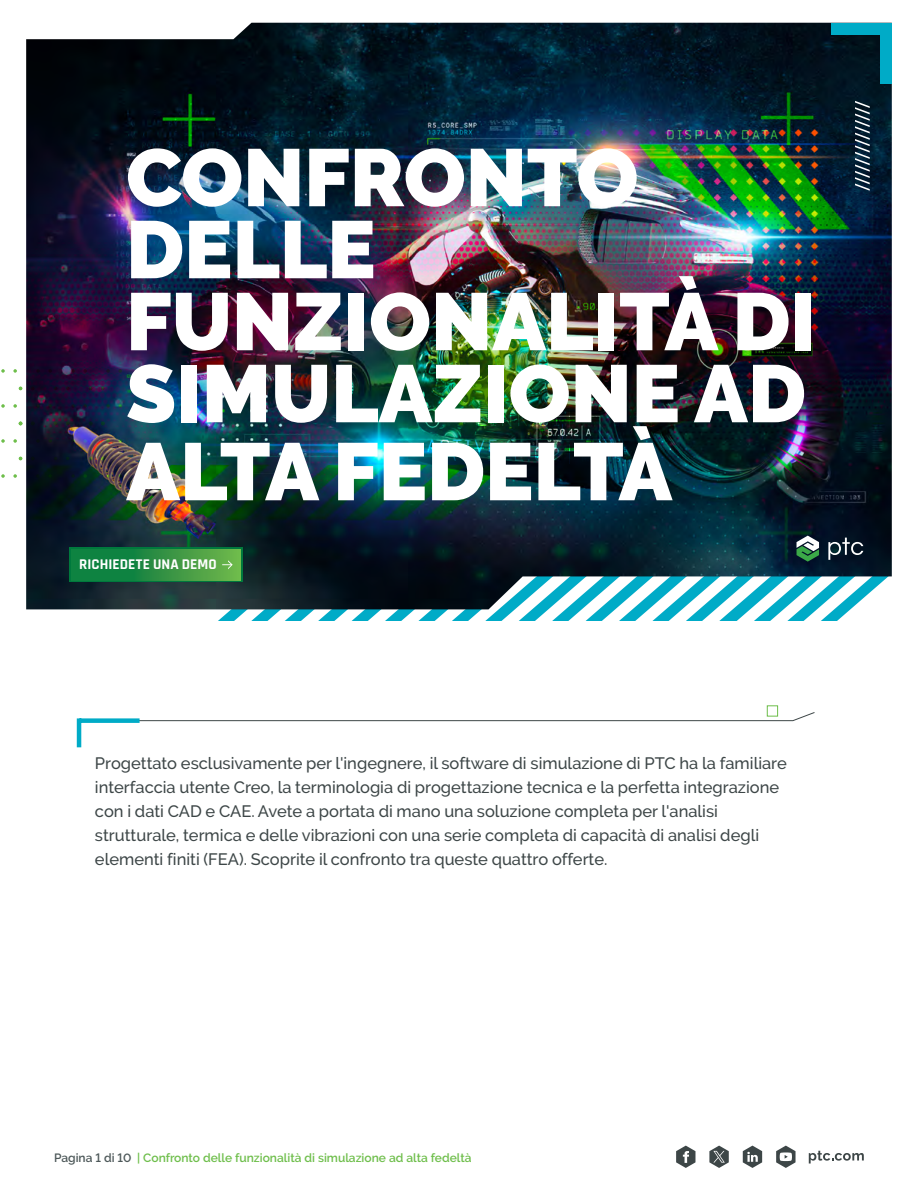
<style>
.page{position:relative;width:918px;height:1188px;background:#fff}
.page>*{position:absolute;margin:0;border:0;box-sizing:border-box;transform-origin:0 0}
.t1{font:900 81px/73.5px "PTC Raleway";color:#fff}
.t2{font:500 16.5px/24px "PTC Raleway";color:#3d4647}
.t3{font:700 15px "Rajdhani";letter-spacing:.005em;color:#fff}
.t4{font:600 12px "PTC Raleway";color:#6ebe4b}
.s1{color:#4d5859}
</style>
<div class="page">
<svg style="left:676px;top:1146px;width:19px;height:22px"></svg>
<svg style="left:743px;top:1146px;width:19px;height:22px"></svg>
<svg style="left:776px;top:1146px;width:20px;height:22px"></svg>
<svg style="left:809px;top:1151px;width:55px;height:13px"></svg>
<svg style="left:709px;top:1146px;width:20px;height:22px"></svg>
<img style="left:26px;top:23px;width:866px;height:586px">
<svg style="left:106px;top:474px;width:4px;height:4px"></svg>
<svg style="left:106px;top:439px;width:4px;height:4px"></svg>
<svg style="left:106px;top:404px;width:4px;height:4px"></svg>
<svg style="left:106px;top:369px;width:4px;height:4px"></svg>
<svg style="left:36px;top:474px;width:4px;height:4px"></svg>
<svg style="left:71px;top:474px;width:4px;height:4px"></svg>
<svg style="left:36px;top:439px;width:4px;height:4px"></svg>
<svg style="left:71px;top:439px;width:4px;height:4px"></svg>
<svg style="left:36px;top:404px;width:4px;height:4px"></svg>
<svg style="left:71px;top:404px;width:4px;height:4px"></svg>
<svg style="left:36px;top:369px;width:4px;height:4px"></svg>
<svg style="left:71px;top:369px;width:4px;height:4px"></svg>
<svg style="left:1px;top:474px;width:4px;height:4px"></svg>
<svg style="left:1px;top:439px;width:4px;height:4px"></svg>
<svg style="left:1px;top:404px;width:4px;height:4px"></svg>
<svg style="left:1px;top:369px;width:4px;height:4px"></svg>
<svg style="left:119px;top:474px;width:3px;height:4px"></svg>
<svg style="left:119px;top:439px;width:3px;height:4px"></svg>
<svg style="left:119px;top:404px;width:3px;height:4px"></svg>
<svg style="left:119px;top:369px;width:3px;height:4px"></svg>
<svg style="left:101px;top:457px;width:4px;height:3px"></svg>
<svg style="left:48px;top:474px;width:4px;height:4px"></svg>
<svg style="left:83px;top:474px;width:4px;height:4px"></svg>
<svg style="left:48px;top:439px;width:4px;height:4px"></svg>
<svg style="left:83px;top:439px;width:4px;height:4px"></svg>
<svg style="left:101px;top:422px;width:4px;height:3px"></svg>
<svg style="left:101px;top:387px;width:4px;height:3px"></svg>
<svg style="left:48px;top:404px;width:4px;height:4px"></svg>
<svg style="left:83px;top:404px;width:4px;height:4px"></svg>
<svg style="left:48px;top:369px;width:4px;height:4px"></svg>
<svg style="left:83px;top:369px;width:4px;height:4px"></svg>
<svg style="left:13px;top:474px;width:4px;height:4px"></svg>
<svg style="left:13px;top:439px;width:4px;height:4px"></svg>
<svg style="left:13px;top:404px;width:4px;height:4px"></svg>
<svg style="left:13px;top:369px;width:4px;height:4px"></svg>
<div style="left:880px;top:23px;width:12px;height:60px;background:#00abc7"></div>
<div style="left:831px;top:23px;width:61px;height:12px;background:#00abc7"></div>
<svg style="left:855px;top:101px;width:15px;height:90px"></svg>
<svg style="left:140px;top:712px;width:675px;height:9px"></svg>
<div style="left:767px;top:705px;width:11px;height:12px;border:1px solid #6ebe4b"></div>
<hr style="left:77px;top:718px;width:4px;height:29px;background:#00abc7">
<div style="left:80px;top:718px;width:60px;height:5px;background:#00abc7"></div>
<svg style="left:478px;top:413px;width:18px;height:13px"></svg>
<svg style="left:502px;top:413px;width:9px;height:13px"></svg>
<svg style="left:518px;top:413px;width:15px;height:13px"></svg>
<svg style="left:539px;top:413px;width:20px;height:13px"></svg>
<svg style="left:582px;top:412px;width:16px;height:15px"></svg>
<svg style="left:615px;top:412px;width:37px;height:15px"></svg>
<svg style="left:569px;top:410px;width:1px;height:19px"></svg>
<svg style="left:446px;top:447px;width:63px;height:14px"></svg>
<svg style="left:515px;top:447px;width:44px;height:14px"></svg>
<svg style="left:582px;top:447px;width:15px;height:15px"></svg>
<svg style="left:616px;top:447px;width:37px;height:15px"></svg>
<svg style="left:569px;top:444px;width:1px;height:20px"></svg>
<svg style="left:466px;top:417px;width:5px;height:5px"></svg>
<svg style="left:69px;top:547px;width:149px;height:35px"></svg>
<svg style="left:71px;top:549px;width:147px;height:31px;background:#288e43"></svg>
<svg style="left:218px;top:536px;width:673px;height:85px"></svg>
<h1 class="t1" style="left:126px;top:141px;width:691px">CONFRONTO<br>DELLE<br>FUNZIONALITÀ DI<br>SIMULAZIONE AD<br>ALTA FEDELTÀ</h1>
<p class="t3" style="left:79px;top:555px;width:139px">RICHIEDETE UNA DEMO</p>
<p class="t2" style="left:95px;top:751px;width:693px">Progettato esclusivamente per l'ingegnere, il software di simulazione di PTC ha la familiare interfaccia utente Creo, la terminologia di progettazione tecnica e la perfetta integrazione con i dati CAD e CAE. Avete a portata di mano una soluzione completa per l'analisi strutturale, termica e delle vibrazioni con una serie completa di capacità di analisi degli elementi finiti (FEA). Scoprite il confronto tra queste quattro offerte.</p>
<p class="t4" style="left:54px;top:1151px;width:419px"><span class="s1">Pagina 1 di 10</span> | Confronto delle funzionalità di simulazione ad alta fedeltà</p>
</div>
